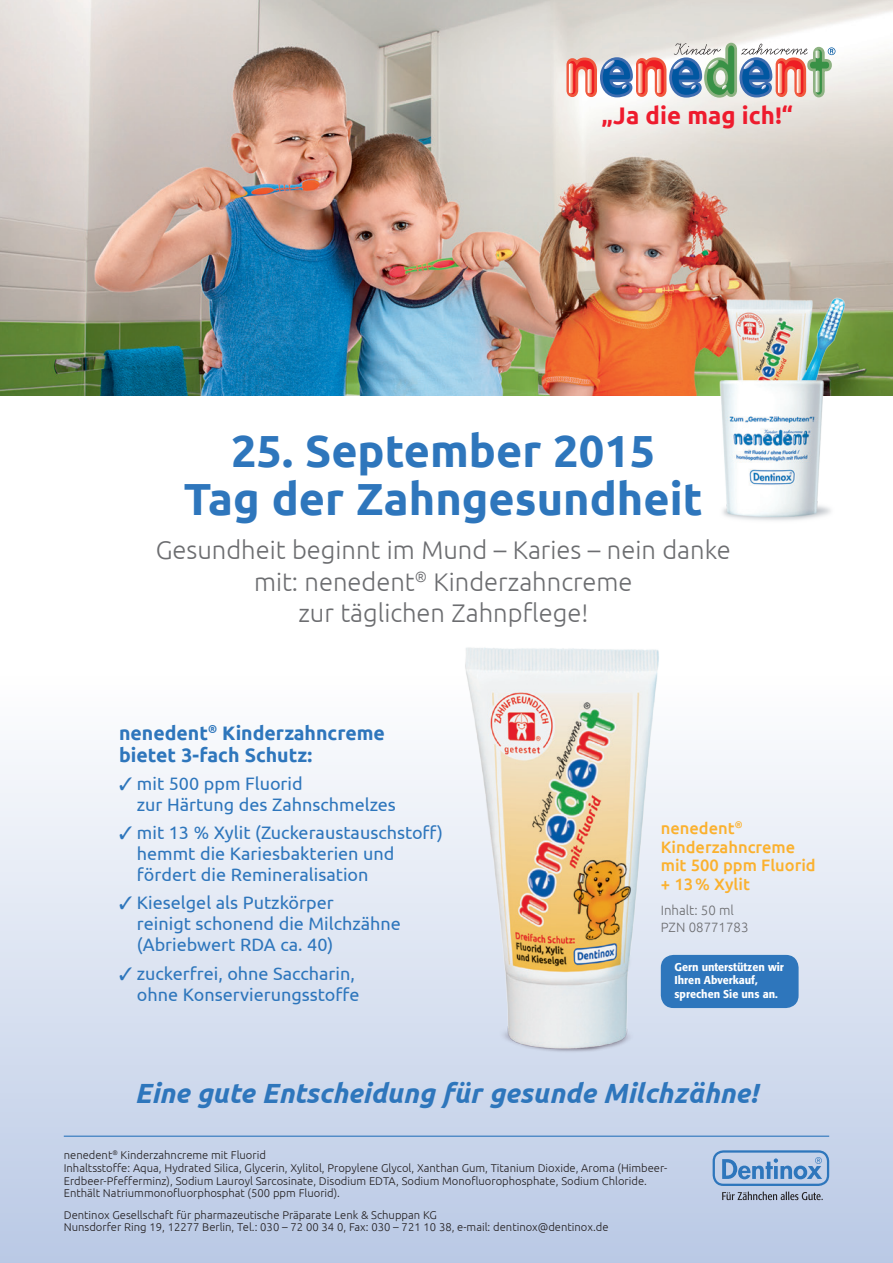
<style>
.page{position:relative;width:893px;height:1263px;background:#fff}
.page>*{position:absolute;margin:0;border:0;box-sizing:border-box;transform-origin:0 0}
.t1{font:700 45px/48px "Ubuntu";color:#2e76bc;text-align:center}
.t2{font:italic 700 27.75px "Ubuntu";color:#2e76bc}
.t3{font:300 25.5px/31.5px "Ubuntu";color:#6c6d70;text-align:center}
.t4{font:700 24px "Ubuntu";color:#ee1b2d}
.t5{font:700 19.5px/22.5px "Ubuntu";color:#2e76bc}
.t6{font:18px/21px "Ubuntu";color:#2e76bc}
.t7{font:500 16.5px/18.8px "Ubuntu";color:#fbb12e}
.t8{font:300 13.5px/16.5px "Ubuntu";color:#6c6d70}
.t9{font:300 11.25px/12.8px "Ubuntu";color:#231f20}
.t10{font:500 11.25px/13.5px "Formata";color:#fff;scale:.95 1}
</style>
<div class="page">
<img style="left:0;top:0;width:893px;height:396px">
<div style="left:0;top:617px;width:893px;height:646px;background:linear-gradient(to bottom,#fff,#bac9e5)"></div>
<img style="left:441px;top:638px;width:241px;height:423px">
<svg style="left:565px;top:41px;width:270px;height:58px"></svg>
<img style="left:685px;top:284px;width:173px;height:237px">
<hr style="left:64px;top:1135px;width:765px;height:2px;background:#2e76bc">
<div style="left:713px;top:1150px;width:116px;height:36px;border:2px solid #2e76bc;border-radius:10px"></div>
<svg style="left:722px;top:1191px;width:101px;height:9px"></svg>
<svg style="left:722px;top:1157px;width:100px;height:22px;background:#89add7"></svg>
<div style="left:661px;top:955px;width:138px;height:53px;background:#2e76bc;border-radius:13px"></div>
<h3 class="t4" style="left:602px;top:101px;width:192px">„Ja die mag ich!“</h3>
<h1 class="t1" style="left:184px;top:426px;width:520px">25. September 2015<br>Tag der Zahngesundheit</h1>
<h3 class="t3" style="left:156px;top:533px;width:577px">Gesundheit beginnt im Mund – Karies – nein danke mit: nenedent<sup>®</sup> Kinderzahncreme<br>zur täglichen Zahnpflege!</h3>
<h3 class="t5" style="left:119px;top:721px;width:267px">nenedent<sup>®</sup> Kinderzahncreme bietet 3-fach Schutz:</h3>
<h3 class="t6" style="left:137px;top:773px;width:260px;text-indent:-18px">✓ mit 500 ppm Fluorid<br>zur Härtung des Zahnschmelzes</h3>
<h3 class="t6" style="left:137px;top:822px;width:308px;text-indent:-18px">✓ mit 13 % Xylit (Zuckeraustauschstoff) hemmt die Kariesbakterien und fördert die Remineralisation</h3>
<h3 class="t6" style="left:137px;top:892px;width:265px;text-indent:-18px">✓ Kieselgel als Putzkörper<br>reinigt schonend die Milchzähne (Abriebwert RDA ca. 40)</h3>
<h3 class="t6" style="left:119px;top:962px;width:242px;text-align:right">✓ zuckerfrei, ohne Saccharin, ohne Konservierungsstoffe</h3>
<h3 class="t7" style="left:661px;top:818px;width:156px">nenedent<sup>®<br></sup>Kinderzahncreme mit 500 ppm Fluorid + 13% Xylit</h3>
<p class="t8" style="left:661px;top:902px;width:89px">Inhalt: 50 ml<br>PZN 08771783</p>
<p class="t10" style="left:674px;top:960px;width:117px">Gern unterstützen wir<br>Ihren Abverkauf, sprechen Sie uns an.</p>
<h2 class="t2" style="left:135px;top:1076px;width:625px">Eine gute Entscheidung für gesunde Milchzähne!</h2>
<p class="t9" style="left:64px;top:1148px;width:605px">nenedent<sup>®</sup> Kinderzahncreme mit Fluorid<br>Inhaltsstoffe: Aqua, Hydrated Silica, Glycerin, Xylitol, Propylene Glycol, Xanthan Gum, Titanium Dioxide, Aroma (Himbeer-Erdbeer-Pfefferminz), Sodium Lauroyl Sarcosinate, Disodium EDTA, Sodium Monofluorophosphate, Sodium Chloride.<br>Enthält Natriummonofluorphosphat (500 ppm Fluorid).</p>
<p class="t9" style="left:64px;top:1208px;width:546px">Dentinox Gesellschaft für pharmazeutische Präparate Lenk &amp; Schuppan KG<br>Nunsdorfer Ring 19, 12277 Berlin, Tel.: 030 – 72 00 34 0, Fax: 030 – 721 10 38, e-mail: dentinox@dentinox.de</p>
</div>
